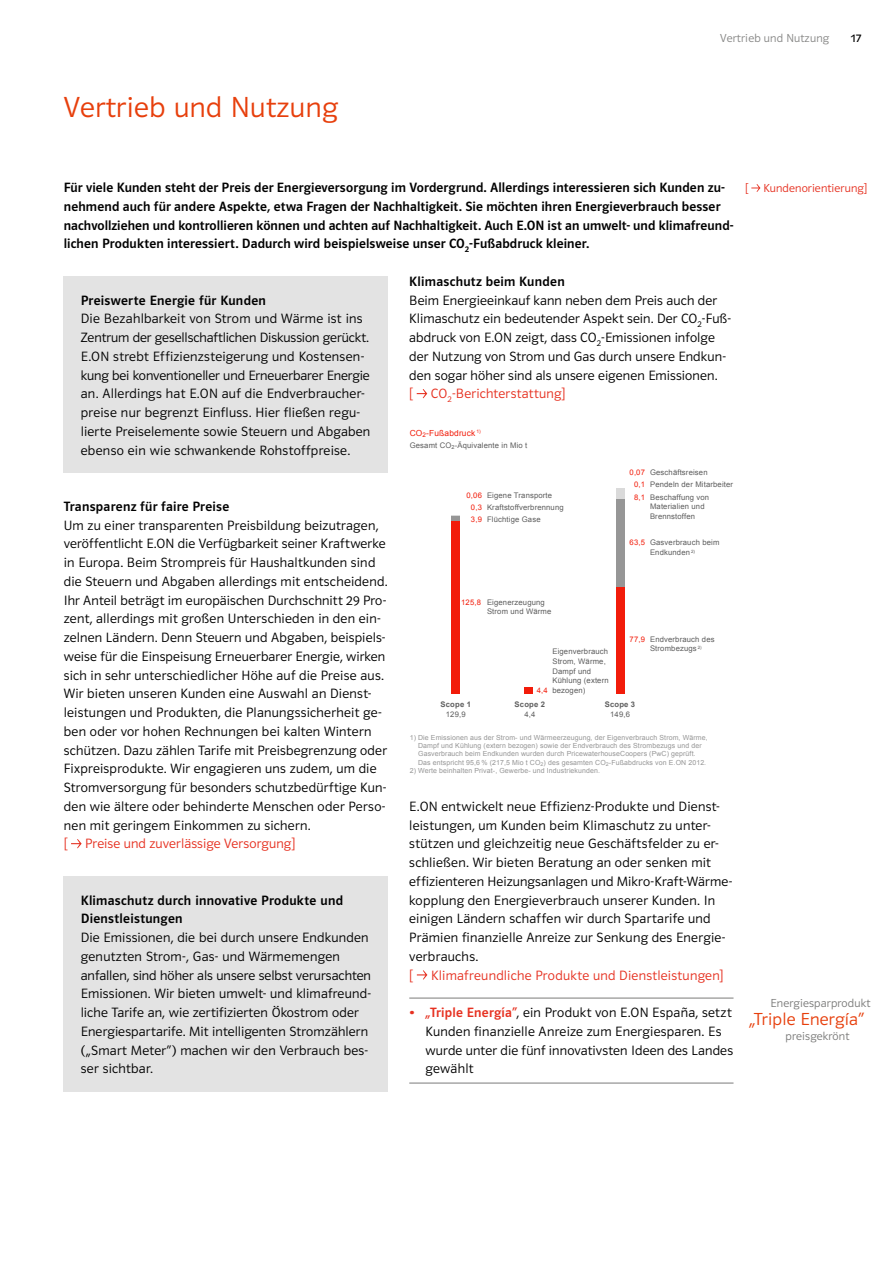
<style>
.page{position:relative;width:893px;height:1263px;background:#fff}
.page>*{position:absolute;margin:0;border:0;box-sizing:border-box;transform-origin:0 0}
.t1{font:30px "Polo 11 Leicht";letter-spacing:.015em;color:#e73f0c}
.t2{font:18px "Polo 11 Leicht";letter-spacing:.015em;color:#e73f0c}
.t3{font:13.95px/18.8px "Polo 11 Leicht";letter-spacing:.015em;color:#000}
.t4{font:13.95px/18.8px "Polo 11 Krftg";letter-spacing:.01em;color:#000}
.t5{font:13.95px "Polo 11 Leicht";letter-spacing:.015em;color:#e63121}
.t6{font:12px "Polo 11 Leicht";letter-spacing:.015em;color:#7b7b7a}
.t7{font:12px "Polo 11 Leicht";letter-spacing:.01em;color:#e63121}
.t8{font:12px "Polo 11 Leicht";letter-spacing:.015em;color:#878786}
.t9{font:12px "Polo 11 Buch";color:#000}
.t10{font:8.4px "Arial";letter-spacing:.02em;color:#f21c0a}
.t11{font:7.65px/9.8px "Arial";letter-spacing:.02em;color:#5d5d5d}
.t12{font:700 7.65px "Arial";letter-spacing:.02em;color:#5d5d5d}
.t13{font:7.65px "Arial";color:#f21c0a}
.t14{font:7.05px/8.4px "Arial";letter-spacing:.015em;color:#969696}
.s1{color:#f21c0a}
.s2{font-family:"Polo 11 Krftg";color:#e63121}
</style>
<div class="page">
<svg style="left:71px;top:839px;width:11px;height:9px"></svg>
<div style="left:64px;top:276px;width:324px;height:197px;background:#e3e3e3"></div>
<div style="left:64px;top:876px;width:324px;height:216px;background:#e3e3e3"></div>
<hr style="left:409px;top:998px;width:324px;height:1px;background:#7b7b7a">
<hr style="left:409px;top:1083px;width:324px;height:1px;background:#7b7b7a">
<svg style="left:417px;top:389px;width:10px;height:9px"></svg>
<svg style="left:417px;top:970px;width:10px;height:9px"></svg>
<div style="left:616px;top:489px;width:8px;height:11px;background:#dadada"></div>
<div style="left:451px;top:516px;width:9px;height:5px;background:#969696"></div>
<div style="left:616px;top:500px;width:8px;height:87px;background:#969696"></div>
<div style="left:451px;top:521px;width:9px;height:173px;background:#f21c0a"></div>
<div style="left:524px;top:688px;width:9px;height:6px;background:#f21c0a"></div>
<div style="left:616px;top:587px;width:8px;height:107px;background:#f21c0a"></div>
<svg style="left:751px;top:184px;width:9px;height:8px"></svg>
<h1 class="t1" style="left:64px;top:91px;width:276px">Vertrieb und Nutzung</h1>
<p class="t8" style="left:720px;top:32px;width:111px">Vertrieb und Nutzung</p>
<p class="t9" style="left:851px;top:32px;width:12px">17</p>
<p class="t4" style="left:64px;top:178px;width:671px">Für viele Kunden steht der Preis der Energieversorgung im Vordergrund. Allerdings interessieren sich Kunden zu&shy;nehmend auch für andere Aspekte, etwa Fragen der Nachhaltigkeit. Sie möchten ihren Energieverbrauch besser nachvollziehen und kontrollieren können und achten auf Nachhaltigkeit. Auch E.ON ist an umwelt- und klimafreund&shy;lichen Produkten interessiert. Dadurch wird beispielsweise unser CO<sub>2</sub>-Fußabdruck kleiner.</p>
<p class="t4" style="left:409px;top:272px;width:157px">Klimaschutz beim Kunden</p>
<p class="t3" style="left:409px;top:291px;width:323px">Beim Energieeinkauf kann neben dem Preis auch der Klimaschutz ein bedeutender Aspekt sein. Der CO<sub>2</sub>-Fuß&shy;abdruck von E.ON zeigt, dass CO<sub>2</sub>-Emissionen infolge der Nutzung von Strom und Gas durch unsere Endkun&shy;den sogar höher sind als unsere eigenen Emissionen.</p>
<p class="t5" style="left:409px;top:386px;width:5px">[</p>
<p class="t5" style="left:431px;top:386px;width:136px">CO<sub>2</sub>-Berichterstattung]</p>
<p class="t4" style="left:81px;top:291px;width:187px">Preiswerte Energie für Kunden</p>
<p class="t3" style="left:81px;top:309px;width:291px">Die Bezahlbarkeit von Strom und Wärme ist ins Zentrum der gesellschaftlichen Diskussion gerückt.<br>E.ON strebt Effizienzsteigerung und Kostensen&shy;kung bei konventioneller und Erneuerbarer Energie an. Allerdings hat E.ON auf die Endverbraucher&shy;preise nur begrenzt Einfluss. Hier fließen regu&shy;lierte Preiselemente sowie Steuern und Abgaben ebenso ein wie schwankende Rohstoffpreise.</p>
<p class="t10" style="left:410px;top:427px;width:73px">CO<sub>2</sub>-Fußabdruck <sup>1)</sup></p>
<p class="t11" style="left:410px;top:440px;width:119px">Gesamt CO<sub>2</sub>-Äquivalente in Mio t</p>
<p class="t4" style="left:64px;top:497px;width:167px">Transparenz für faire Preise</p>
<p class="t3" style="left:64px;top:516px;width:325px">Um zu einer transparenten Preisbildung beizutragen, veröffentlicht E.ON die Verfügbarkeit seiner Kraftwerke in Europa. Beim Strompreis für Haushaltkunden sind die Steuern und Abgaben allerdings mit entscheidend.<br>Ihr Anteil beträgt im europäischen Durchschnitt 29 Pro&shy;zent, allerdings mit großen Unterschieden in den ein&shy;zelnen Ländern. Denn Steuern und Abgaben, beispiels&shy;weise für die Einspeisung Erneuerbarer Energie, wirken sich in sehr unterschiedlicher Höhe auf die Preise aus.<br>Wir bieten unseren Kunden eine Auswahl an Dienst&shy;leistungen und Produkten, die Planungssicherheit ge&shy;ben oder vor hohen Rechnungen bei kalten Wintern schützen. Dazu zählen Tarife mit Preisbegrenzung oder Fixpreisprodukte. Wir engagieren uns zudem, um die Stromversorgung für besonders schutzbedürftige Kun&shy;den wie ältere oder behinderte Menschen oder Perso&shy;nen mit geringem Einkommen zu sichern.</p>
<p class="t5" style="left:64px;top:836px;width:5px">[</p>
<p class="t5" style="left:85px;top:836px;width:212px">Preise und zuverlässige Versorgung]</p>
<p class="t4" style="left:81px;top:891px;width:264px">Klimaschutz durch innovative Produkte und<br>Dienstleistungen</p>
<p class="t3" style="left:81px;top:928px;width:292px">Die Emissionen, die bei durch unsere Endkunden genutzten Strom-, Gas- und Wärmemengen anfallen, sind höher als unsere selbst verursachten Emissionen. Wir bieten umwelt- und klimafreund&shy;liche Tarife an, wie zertifizierten Ökostrom oder Energiespartarife. Mit intelligenten Stromzählern („Smart Meter“) machen wir den Verbrauch bes&shy;ser sichtbar.</p>
<p class="t11" style="left:471px;top:489px;width:94px;line-height:12px;text-indent:-4px"><span class="s1">0,06</span> Eigene Transporte<br><span class="s1">0,3</span> Kraftstoffverbrennung</p>
<p class="t11" style="left:471px;top:514px;width:71px"><span class="s1">3,9</span> Flüchtige Gase</p>
<p class="t11" style="left:487px;top:597px;width:66px;text-indent:-26px"><span class="s1">125,8</span> Eigenerzeugung<br>Strom und Wärme</p>
<p class="t11" style="left:552px;top:647px;width:58px">Eigenverbrauch<br>Strom, Wärme,<br>Dampf und<br>Kühlung (extern bezogen)</p>
<p class="t13" style="left:537px;top:686px;width:12px">4,4</p>
<p class="t11" style="left:630px;top:467px;width:80px"><span class="s1">0,07</span> Geschäftsreisen</p>
<p class="t11" style="left:650px;top:492px;width:61px;text-indent:-16px"><span class="s1">8,1</span> Beschaffung von<br>Materialien und<br>Brennstoffen</p>
<p class="t11" style="left:634px;top:480px;width:101px"><span class="s1">0,1</span> Pendeln der Mitarbeiter</p>
<p class="t11" style="left:630px;top:538px;width:91px;text-align:center"><span class="s1">63,5</span> Gasverbrauch beim<br>Endkunden <sup>2)</sup></p>
<p class="t11" style="left:650px;top:634px;width:66px;text-indent:-20px"><span class="s1">77,9</span> Endverbrauch des<br>Strombezugs <sup>2)</sup></p>
<p class="t12" style="left:441px;top:699px;width:32px">Scope 1</p>
<p class="t11" style="left:446px;top:709px;width:21px">129,9</p>
<p class="t12" style="left:515px;top:699px;width:32px">Scope 2</p>
<p class="t11" style="left:524px;top:709px;width:12px">4,4</p>
<p class="t12" style="left:605px;top:699px;width:32px">Scope 3</p>
<p class="t11" style="left:610px;top:709px;width:21px">149,6</p>
<p class="t14" style="left:418px;top:733px;width:291px;text-indent:-8px">1) Die Emissionen aus der Strom- und Wärmeerzeugung, der Eigenverbrauch Strom, Wärme, Dampf und Kühlung (extern bezogen) sowie der Endverbrauch des Strombezugs und der Gasverbrauch beim Endkunden wurden durch PricewaterhouseCoopers (PwC) geprüft.<br>Das entspricht 95,6 % (217,5 Mio t CO<sub>2</sub>) des gesamten CO<sub>2</sub>-Fußabdrucks von E.ON 2012.</p>
<p class="t14" style="left:410px;top:766px;width:192px">2) Werte beinhalten Privat-, Gewerbe- und Industriekunden.</p>
<p class="t3" style="left:409px;top:797px;width:325px">E.ON entwickelt neue Effizienz-Produkte und Dienst&shy;leistungen, um Kunden beim Klimaschutz zu unter&shy;stützen und gleichzeitig neue Geschäftsfelder zu er&shy;schließen. Wir bieten Beratung an oder senken mit effizienteren Heizungsanlagen und Mikro-Kraft-Wärme&shy;kopplung den Energieverbrauch unserer Kunden. In einigen Ländern schaffen wir durch Spartarife und Prämien finanzielle Anreize zur Senkung des Energie&shy;verbrauchs.</p>
<p class="t5" style="left:409px;top:967px;width:5px">[</p>
<p class="t5" style="left:431px;top:967px;width:294px">Klimafreundliche Produkte und Dienstleistungen]</p>
<p class="t3" style="left:426px;top:1003px;width:309px;text-indent:-16px"><span class="s2">• „Triple Energía“</span>, ein Produkt von E.ON España, setzt Kunden finanzielle Anreize zum Energiesparen. Es wurde unter die fünf innovativsten Ideen des Landes gewählt</p>
<p class="t7" style="left:745px;top:182px;width:124px">[ Kundenorientierung]</p>
<p class="t6" style="left:771px;top:997px;width:101px">Energiesparprodukt</p>
<p class="t2" style="left:749px;top:1010px;width:116px">„Triple Energía“</p>
<p class="t6" style="left:786px;top:1030px;width:65px">preisgekrönt</p>
</div>
